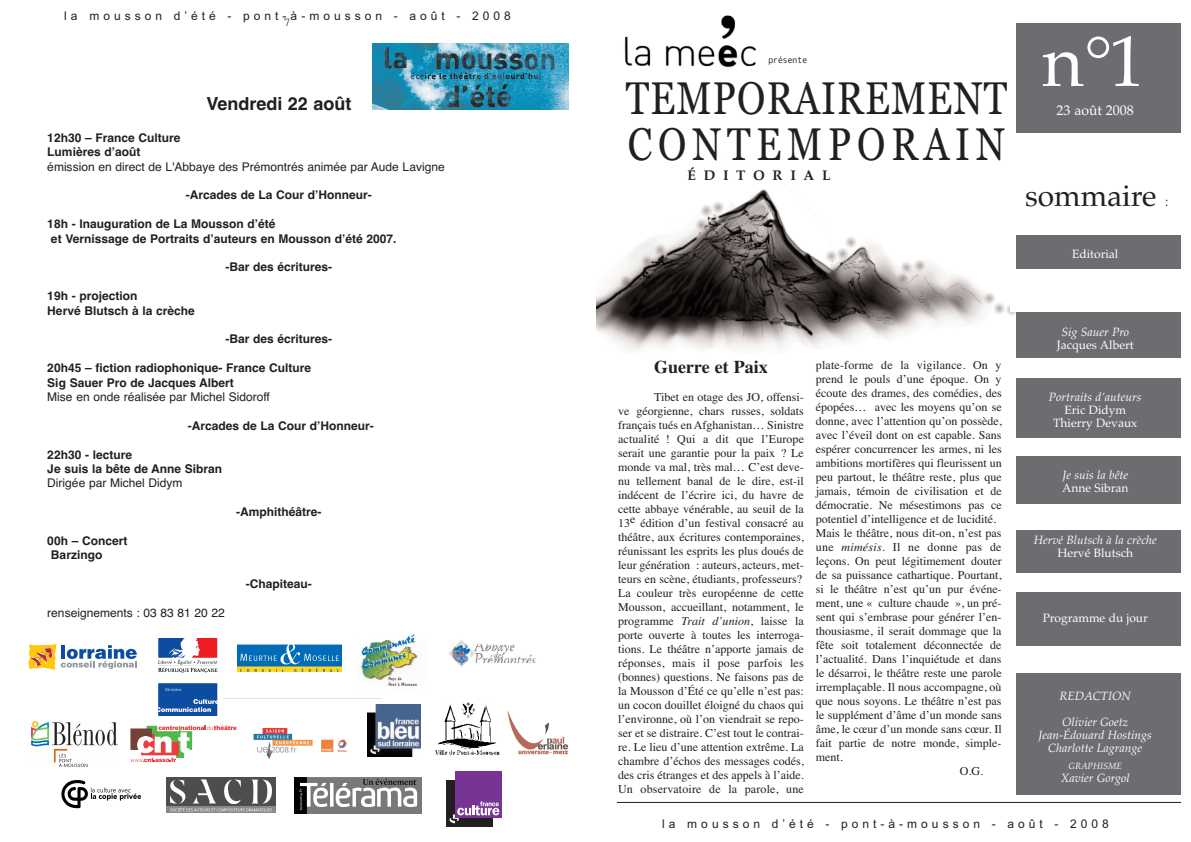
<style>
.page{position:relative;width:1191px;height:842px;background:#fff}
.page>*{position:absolute;margin:0;border:0;box-sizing:border-box;transform-origin:0 0}
.t1{font:72px "Palatino";color:#fff}
.t2{font:45.6px/46px "Georgia";letter-spacing:.03em;color:#231f20;scale:.83 1}
.t3{font:30px "Palatino";color:#231f20}
.t4{font:700 18px "Helvetica";color:#231f20}
.t5{font:700 18px "Times";color:#231f20}
.t6{font:14px "Palatino";color:#fff}
.t7{font:700 14px "Palatino";letter-spacing:.55em;color:#231f20}
.t8{font:12px/14px "Times";color:#231f20}
.t9{font:700 12px/14.4px "Helvetica";color:#231f20}
.t10{font:12px "Helvetica";color:#231f20}
.t11{font:italic 12px/26px "Palatino";color:#fff}
.t12{font:12px/13px "Palatino";color:#fff;text-align:center}
.t13{font:12px "Arial";letter-spacing:.335em;color:#231f20}
.t14{font:12px "Times";letter-spacing:.02em;color:#231f20}
.t15{font:12px "Courier";color:#231f20}
.t16{font:italic 9px "Palatino";color:#fff}
.t17{font:9px "Andale Mono";letter-spacing:-.06em;color:#231f20}
.s1{font-style:italic}
</style>
<div class="page">
<img style="left:224px;top:698px;width:157px;height:61px">
<img style="left:596px;top:189px;width:419px;height:162px">
<hr style="left:617px;top:802px;width:564px;height:1px;background:#231f20">
<div style="left:1015px;top:23px;width:165px;height:771px;background:#6c6d70"></div>
<div style="left:1012px;top:133px;width:168px;height:102px;background:#fff"></div>
<img style="left:624px;top:15px;width:132px;height:54px">
<div style="left:1010px;top:269px;width:177px;height:43px;background:#fff"></div>
<div style="left:1006px;top:358px;width:177px;height:20px;background:#fff"></div>
<div style="left:1005px;top:505px;width:177px;height:25px;background:#fff"></div>
<div style="left:1008px;top:439px;width:177px;height:17px;background:#fff"></div>
<div style="left:1009px;top:573px;width:177px;height:18px;background:#fff"></div>
<div style="left:1010px;top:646px;width:177px;height:27px;background:#fff"></div>
<img style="left:373px;top:44px;width:196px;height:66px">
<svg style="left:28px;top:644px;width:109px;height:26px"></svg>
<img style="left:158px;top:639px;width:60px;height:76px">
<img style="left:237px;top:644px;width:104px;height:27px">
<img style="left:361px;top:634px;width:57px;height:52px">
<img style="left:448px;top:640px;width:88px;height:27px">
<img style="left:32px;top:721px;width:85px;height:45px">
<svg style="left:130px;top:725px;width:107px;height:37px"></svg>
<img style="left:368px;top:705px;width:52px;height:52px">
<img style="left:434px;top:702px;width:66px;height:53px">
<img style="left:507px;top:710px;width:62px;height:45px">
<img style="left:61px;top:780px;width:80px;height:29px">
<img style="left:167px;top:777px;width:109px;height:35px">
<img style="left:295px;top:778px;width:127px;height:35px">
<svg style="left:446px;top:771px;width:56px;height:56px;background:#754c87"></svg>
<p class="t13" style="left:64px;top:9px;width:448px">la mousson d’été - pont-à-mousson - août - 2008</p>
<p class="t15" style="left:283px;top:19px;width:9px">7</p>
<h3 class="t4" style="left:206px;top:93px;width:147px">Vendredi 22 août</h3>
<p class="t9" style="left:47px;top:130px;width:135px">12h30 – France Culture<br>Lumières d’août</p>
<p class="t10" style="left:47px;top:159px;width:399px">émission en direct de L'Abbaye des Prémontrés animée par Aude Lavigne</p>
<p class="t9" style="left:186px;top:188px;width:188px">-Arcades de La Cour d’Honneur-</p>
<p class="t9" style="left:51px;top:217px;width:347px;text-indent:-4px">18h - Inauguration de La Mousson d’été<br>et Vernissage de Portraits d’auteurs en Mousson d’été 2007.</p>
<p class="t9" style="left:225px;top:260px;width:108px">-Bar des écritures-</p>
<p class="t9" style="left:47px;top:289px;width:149px">19h - projection<br>Hervé Blutsch à la crèche</p>
<p class="t9" style="left:225px;top:332px;width:108px">-Bar des écritures-</p>
<p class="t9" style="left:47px;top:361px;width:265px">20h45 – fiction radiophonique- France Culture<br>Sig Sauer Pro de Jacques Albert</p>
<p class="t10" style="left:47px;top:390px;width:224px">Mise en onde réalisée par Michel Sidoroff</p>
<p class="t9" style="left:188px;top:418px;width:188px">-Arcades de La Cour d’Honneur-</p>
<p class="t9" style="left:47px;top:447px;width:176px">22h30 - lecture<br>Je suis la bête de Anne Sibran</p>
<p class="t10" style="left:47px;top:476px;width:137px">Dirigée par Michel Didym</p>
<p class="t9" style="left:236px;top:505px;width:87px">-Amphithéâtre-</p>
<p class="t9" style="left:51px;top:534px;width:78px;text-indent:-4px">00h – Concert<br>Barzingo</p>
<p class="t9" style="left:246px;top:577px;width:68px">-Chapiteau-</p>
<p class="t10" style="left:47px;top:606px;width:179px">renseignements : 03 83 81 20 22</p>
<p class="t17" style="left:768px;top:55px;width:41px">présente</p>
<h2 class="t2" style="left:626px;top:75px;width:461px">TEMPORAIREMENT<br>CONTEMPORAIN</h2>
<p class="t7" style="left:687px;top:167px;width:145px">ÉDITORIAL</p>
<h1 class="t1" style="left:1042px;top:19px;width:104px">n°1</h1>
<p class="t6" style="left:1056px;top:102px;width:79px">23 août 2008</p>
<h3 class="t3" style="left:1025px;top:179px;width:133px">sommaire</h3>
<p class="t10" style="left:1164px;top:195px;width:5px">:</p>
<p class="t12" style="left:1072px;top:247px;width:48px">Editorial</p>
<h3 class="t5" style="left:654px;top:356px;width:115px">Guerre et Paix</h3>
<p class="t8" style="left:618px;top:390px;width:187px;text-indent:36px">Tibet en otage des JO, offensi&shy;ve géorgienne, chars russes, soldats français tués en Afghanistan… Sinistre actualité ! Qui a dit que l’Europe serait une garantie pour la paix ? Le monde va mal, très mal… C’est deve&shy;nu tellement banal de le dire, est-il indécent de l’écrire ici, du havre de cette abbaye vénérable, au seuil de la 13e édition d’un festival consacré au théâtre, aux écritures contemporaines, réunissant les esprits les plus doués de leur génération : auteurs, acteurs, met&shy;teurs en scène, étudiants, professeurs?<br>La couleur très européenne de cette Mousson, accueillant, notamment, le programme <span class="s1">Trait d’union</span>, laisse la porte ouverte à toutes les interroga&shy;tions. Le théâtre n’apporte jamais de réponses, mais il pose parfois les (bonnes) questions. Ne faisons pas de la Mousson d’Été ce qu’elle n’est pas: un cocon douillet éloigné du chaos qui l’environne, où l’on viendrait se repo&shy;ser et se distraire. C’est tout le contrai&shy;re. Le lieu d’une attention extrême. La chambre d’échos des messages codés, des cris étranges et des appels à l’aide.<br>Un observatoire de la parole, une</p>
<p class="t8" style="left:816px;top:358px;width:187px">plate-forme de la vigilance. On y</p>
<p class="t8" style="left:816px;top:372px;width:187px">prend le pouls d’une époque. On y</p>
<p class="t8" style="left:816px;top:386px;width:187px">écoute des drames, des comédies, des</p>
<p class="t8" style="left:816px;top:400px;width:187px">épopées… avec les moyens qu’on se</p>
<p class="t8" style="left:816px;top:414px;width:187px">donne, avec l’attention qu’on possède,</p>
<p class="t8" style="left:816px;top:428px;width:187px">avec l’éveil dont on est capable. Sans</p>
<p class="t8" style="left:816px;top:442px;width:187px">espérer concurrencer les armes, ni les</p>
<p class="t8" style="left:816px;top:456px;width:187px">ambitions mortifères qui fleurissent un</p>
<p class="t8" style="left:816px;top:470px;width:187px">peu partout, le théâtre reste, plus que</p>
<p class="t8" style="left:816px;top:484px;width:187px">jamais, témoin de civilisation et de</p>
<p class="t8" style="left:816px;top:498px;width:187px">démocratie. Ne mésestimons pas ce</p>
<p class="t8" style="left:816px;top:512px;width:182px">potentiel d’intelligence et de lucidité.</p>
<p class="t8" style="left:816px;top:526px;width:187px">Mais le théâtre, nous dit-on, n’est pas</p>
<p class="t14" style="left:816px;top:540px;width:187px">une <span class="s1">mimésis</span>. Il ne donne pas de</p>
<p class="t8" style="left:816px;top:554px;width:187px">leçons. On peut légitimement douter</p>
<p class="t8" style="left:816px;top:568px;width:187px">de sa puissance cathartique. Pourtant,</p>
<p class="t8" style="left:816px;top:582px;width:187px">si le théâtre n’est qu’un pur événe-</p>
<p class="t8" style="left:816px;top:596px;width:187px">ment, une « culture chaude », un pré-</p>
<p class="t8" style="left:816px;top:610px;width:187px">sent qui s’embrase pour générer l’en-</p>
<p class="t8" style="left:816px;top:624px;width:187px">thousiasme, il serait dommage que la</p>
<p class="t8" style="left:816px;top:638px;width:187px">fête soit totalement déconnectée de</p>
<p class="t8" style="left:816px;top:652px;width:187px">l’actualité. Dans l’inquiétude et dans</p>
<p class="t8" style="left:816px;top:666px;width:187px">le désarroi, le théâtre reste une parole</p>
<p class="t8" style="left:816px;top:680px;width:187px">irremplaçable. Il nous accompagne, où</p>
<p class="t8" style="left:816px;top:694px;width:187px">que nous soyons. Le théâtre n’est pas</p>
<p class="t8" style="left:816px;top:708px;width:187px">le supplément d’âme d’un monde sans</p>
<p class="t8" style="left:816px;top:722px;width:187px">âme, le cœur d’un monde sans cœur. Il</p>
<p class="t8" style="left:816px;top:736px;width:187px">fait partie de notre monde, simple-</p>
<p class="t8" style="left:816px;top:750px;width:28px">ment.</p>
<p class="t8" style="left:960px;top:764px;width:25px">O.G.</p>
<p class="t11" style="left:1061px;top:319px;width:69px">Sig Sauer Pro</p>
<p class="t12" style="left:1056px;top:338px;width:78px">Jacques Albert</p>
<p class="t11" style="left:1049px;top:384px;width:94px">Portraits d’auteurs</p>
<p class="t12" style="left:1053px;top:403px;width:86px">Eric Didym<br>Thierry Devaux</p>
<p class="t11" style="left:1062px;top:462px;width:67px">Je suis la bête</p>
<p class="t12" style="left:1062px;top:481px;width:68px">Anne Sibran</p>
<p class="t11" style="left:1033px;top:527px;width:125px">Hervé Blutsch à la crèche</p>
<p class="t12" style="left:1057px;top:546px;width:77px">Hervé Blutsch</p>
<p class="t12" style="left:1042px;top:611px;width:107px">Programme du jour</p>
<p class="t11" style="left:1059px;top:683px;width:73px">REDACTION<br>Olivier Goetz</p>
<p class="t11" style="left:1038px;top:728px;width:115px;line-height:13px;text-align:center">Jean-Édouard Hostings<br>Charlotte Lagrange</p>
<p class="t16" style="left:1068px;top:761px;width:55px">GRAPHISME</p>
<p class="t11" style="left:1060px;top:765px;width:71px">Xavier Gorgol</p>
<p class="t13" style="left:662px;top:817px;width:448px">la mousson d’été - pont-à-mousson - août - 2008</p>
</div>
